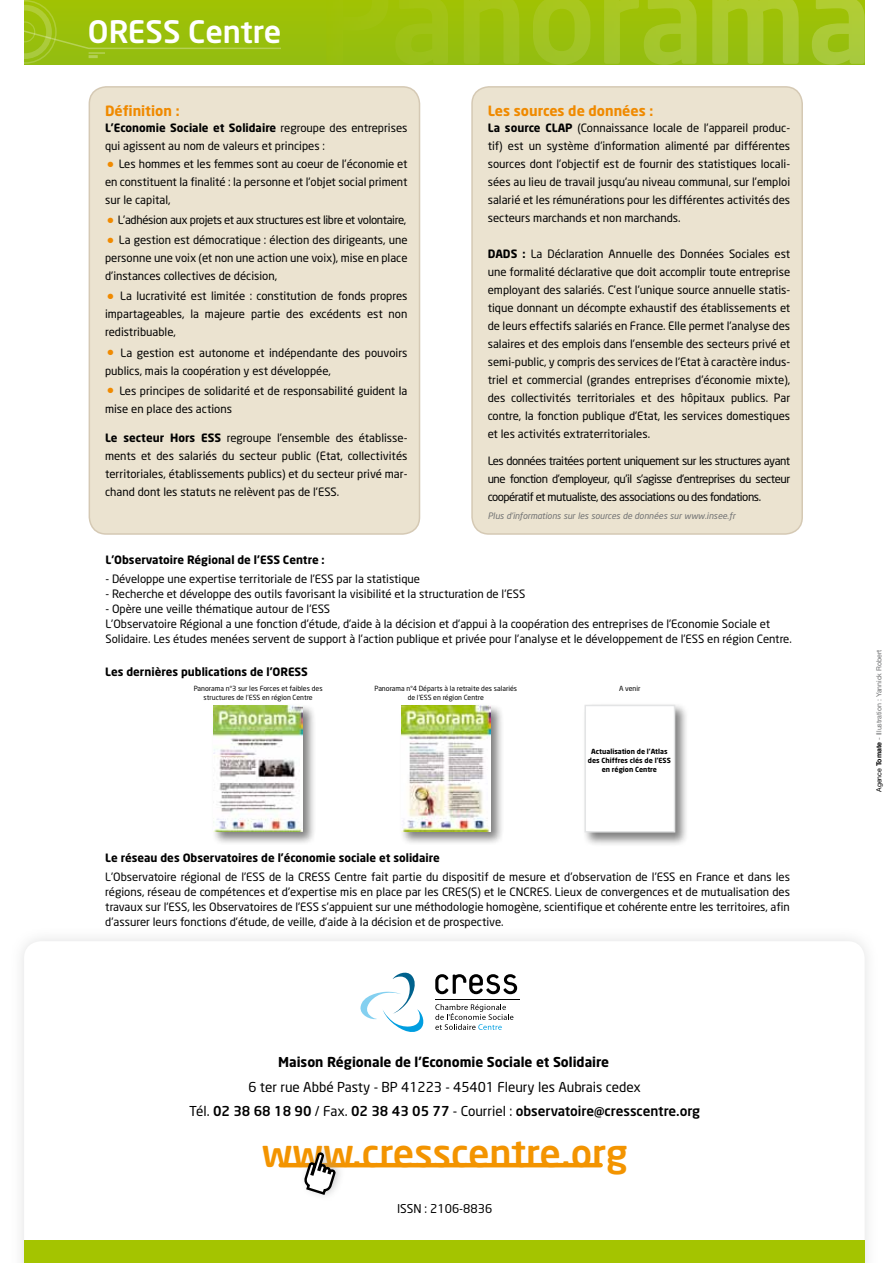
<style>
.page{position:relative;width:893px;height:1263px;background:#fff}
.page>*{position:absolute;margin:0;border:0;box-sizing:border-box;transform-origin:0 0}
.t1{font:500 37.5px "Neo Sans";color:#f39400}
.t2{font:500 30.6px "Neo Sans";color:#fff}
.t3{font:700 13.95px "Neo Sans";color:#f08a00}
.t4{font:13.5px/24px "Neo Sans";color:#000;text-align:center}
.t5{font:700 13.5px "Neo Sans";color:#000}
.t6{font:12px "Neo Sans";color:#000}
.t7{font:11.4px/18px "Neo Sans";color:#000;text-align:justify}
.t8{font:700 11.4px "Neo Sans";color:#000}
.t9{font:11.4px "Neo Sans";letter-spacing:-.03em;color:#000}
.t10{font:italic 8.7px "Neo Sans";color:#707172}
.t11{font:7.05px/9px "Neo Sans";color:#000;text-align:center}
.t12{font:700 7.05px/9px "Neo Sans";color:#000;text-align:center}
.t13{font:7.05px "Helvetica Neue";color:#707172}
.s1{font-weight:700}
.s2{font-family:"Century Gothic";font-weight:700;font-size:18px;color:#f08a00}
.s3{font-weight:500}
.s4{color:#000}
.s5{font-family:"Helvetica";font-weight:700;color:#000}
</style>
<div class="page">
<div style="left:10px;top:927px;width:869px;height:336px;background:#9c9e9f;opacity:.3"></div>
<svg style="left:24px;top:972px;width:841px;height:269px"></svg>
<div style="left:24px;top:1241px;width:841px;height:22px;background:#a4c400"></div>
<svg style="left:435px;top:1000px;width:85px;height:30px"></svg>
<svg style="left:435px;top:974px;width:82px;height:20px"></svg>
<svg style="left:360px;top:973px;width:66px;height:59px"></svg>
<div style="left:24px;top:0;width:841px;height:64px;background:#9ac00a"></div>
<svg style="left:326px;top:0;width:539px;height:65px"></svg>
<hr style="left:281px;top:1163px;width:320px;height:4px;background:#f39400">
<div style="left:299px;top:1144px;width:47px;height:57px;background:#9c9e9f;opacity:.5"></div>
<svg style="left:302px;top:1150px;width:35px;height:46px"></svg>
<svg style="left:24px;top:0;width:257px;height:64px"></svg>
<div style="left:89px;top:87px;width:330px;height:447px;background:#ebe3d0;border-radius:17px"></div>
<div style="left:89px;top:86px;width:331px;height:449px;border:2px solid #d5c9b4;border-radius:17px"></div>
<div style="left:472px;top:87px;width:330px;height:447px;background:#ebe3d0;border-radius:17px"></div>
<div style="left:471px;top:86px;width:332px;height:449px;border:2px solid #d5c9b4;border-radius:17px"></div>
<div style="left:399px;top:703px;width:106px;height:143px;background:#000;opacity:.5"></div>
<img style="left:401px;top:705px;width:89px;height:126px">
<div style="left:211px;top:703px;width:106px;height:143px;background:#000;opacity:.5"></div>
<img style="left:213px;top:705px;width:90px;height:127px">
<div style="left:582px;top:702px;width:108px;height:145px;background:#000;opacity:.5"></div>
<div style="left:584px;top:705px;width:91px;height:127px;background:#fff;border:2px solid #e3e4e5"></div>
<h2 class="t2" style="left:88px;top:12px;width:195px">ORESS Centre</h2>
<p class="t3" style="left:105px;top:101px;width:76px">Définition :</p>
<p class="t7" style="left:105px;top:119px;width:304px"><span class="s1">L’Economie Sociale et Solidaire</span> regroupe des entreprises qui agissent au nom de valeurs et principes :</p>
<p class="t7" style="left:105px;top:155px;width:304px"><span class="s2">•</span> Les hommes et les femmes sont au coeur de l’économie et en constituent la finalité : la personne et l’objet social priment sur le capital,</p>
<p class="t9" style="left:105px;top:213px;width:303px"><span class="s2">•</span> L’adhésion aux projets et aux structures est libre et volontaire,</p>
<p class="t7" style="left:105px;top:231px;width:304px"><span class="s2">•</span> La gestion est démocratique : élection des dirigeants, une personne une voix (et non une action une voix), mise en place d’instances collectives de décision,</p>
<p class="t7" style="left:105px;top:287px;width:304px"><span class="s2">•</span> La lucrativité est limitée : constitution de fonds propres impartageables, la majeure partie des excédents est non redistribuable,</p>
<p class="t7" style="left:105px;top:343px;width:304px"><span class="s2">•</span> La gestion est autonome et indépendante des pouvoirs publics, mais la coopération y est développée,</p>
<p class="t7" style="left:105px;top:381px;width:304px"><span class="s2">•</span> Les principes de solidarité et de responsabilité guident la mise en place des actions</p>
<p class="t7" style="left:105px;top:428px;width:304px"><span class="s1">Le secteur Hors ESS</span> regroupe l’ensemble des établisse&shy;ments et des salariés du secteur public (Etat, collectivités territoriales, établissements publics) et du secteur privé mar&shy;chand dont les statuts ne relèvent pas de l’ESS.</p>
<p class="t3" style="left:488px;top:101px;width:167px">Les sources de données :</p>
<p class="t7" style="left:488px;top:119px;width:304px"><span class="s1">La source CLAP</span> (Connaissance locale de l’appareil produc&shy;tif) est un système d’information alimenté par différentes sources dont l’objectif est de fournir des statistiques locali&shy;sées au lieu de travail jusqu’au niveau communal, sur l’emploi salarié et les rémunérations pour les différentes activités des secteurs marchands et non marchands.</p>
<p class="t7" style="left:488px;top:245px;width:304px"><span class="s1">DADS :</span> La Déclaration Annuelle des Données Sociales est une formalité déclarative que doit accomplir toute entreprise employant des salariés. C’est l’unique source annuelle statis&shy;tique donnant un décompte exhaustif des établissements et de leurs effectifs salariés en France. Elle permet l’analyse des salaires et des emplois dans l’ensemble des secteurs privé et semi-public, y compris des services de l’Etat à caractère indus&shy;triel et commercial (grandes entreprises d’économie mixte), des collectivités territoriales et des hôpitaux publics. Par contre, la fonction publique d’Etat, les services domestiques et les activités extraterritoriales.</p>
<p class="t7" style="left:488px;top:451px;width:304px">Les données traitées portent uniquement sur les structures ayant une fonction d’employeur, qu’il s’agisse d’entreprises du secteur coopératif et mutualiste, des associations ou des fondations.</p>
<p class="t10" style="left:488px;top:511px;width:249px">Plus d’informations sur les sources de données sur www.insee.fr</p>
<p class="t8" style="left:105px;top:553px;width:221px">L’Observatoire Régional de l’ESS Centre :</p>
<p class="t7" style="left:105px;top:570px;width:316px">- Développe une expertise territoriale de l’ESS par la statistique</p>
<p class="t7" style="left:105px;top:585px;width:421px">- Recherche et développe des outils favorisant la visibilité et la structuration de l’ESS</p>
<p class="t7" style="left:105px;top:602px;width:688px;line-height:15px;text-align:left">- Opère une veille thématique autour de l’ESS<br>L’Observatoire Régional a une fonction d’étude, d’aide à la décision et d’appui à la coopération des entreprises de l’Economie Sociale et<br>Solidaire. Les études menées servent de support à l’action publique et privée pour l’analyse et le développement de l’ESS en région Centre.</p>
<p class="t8" style="left:105px;top:664px;width:204px">Les dernières publications de l’ORESS</p>
<p class="t11" style="left:374px;top:683px;width:144px">Panorama n°4 Départs à la retraite des salariés de l’ESS en région Centre</p>
<p class="t11" style="left:194px;top:683px;width:130px">Panorama n°3 sur les Forces et faibles des structures de l’ESS en région Centre</p>
<p class="t11" style="left:619px;top:683px;width:23px">A venir</p>
<p class="t12" style="left:588px;top:746px;width:84px">Actualisation de l’Atlas des Chiffres clés de l’ESS en région Centre</p>
<p class="t8" style="left:105px;top:850px;width:336px">Le réseau des Observatoires de l’économie sociale et solidaire</p>
<p class="t7" style="left:105px;top:869px;width:686px;line-height:15px">L’Observatoire régional de l’ESS de la CRESS Centre fait partie du dispositif de mesure et d’observation de l’ESS en France et dans les régions, réseau de compétences et d’expertise mis en place par les CRES(S) et le CNCRES. Lieux de convergences et de mutualisation des travaux sur l’ESS, les Observatoires de l’ESS s’appuient sur une méthodologie homogène, scientifique et cohérente entre les territoires, afin d’assurer leurs fonctions d’étude, de veille, d’aide à la décision et de prospective.</p>
<p class="t5" style="left:278px;top:1053px;width:333px">Maison Régionale de l’Economie Sociale et Solidaire</p>
<p class="t4" style="left:189px;top:1074px;width:512px">6 ter rue Abbé Pasty - BP 41223 - 45401 Fleury les Aubrais cedex<br>Tél. <span class="s3">02 38 68 18 90</span> / Fax. <span class="s3">02 38 43 05 77</span> - Courriel : <span class="s3">observatoire@cresscentre.org</span></p>
<h1 class="t1" style="left:262px;top:1129px;width:367px">www.cresscentre.org</h1>
<p class="t6" style="left:397px;top:1201px;width:97px">ISSN : 2106-8836</p>
<p class="t13" style="left:875px;top:792px;width:144px;rotate:-90deg"><span class="s4">Agence</span> <span class="s5">Tomate</span> - Illustration : Yannick Robert</p>
</div>
